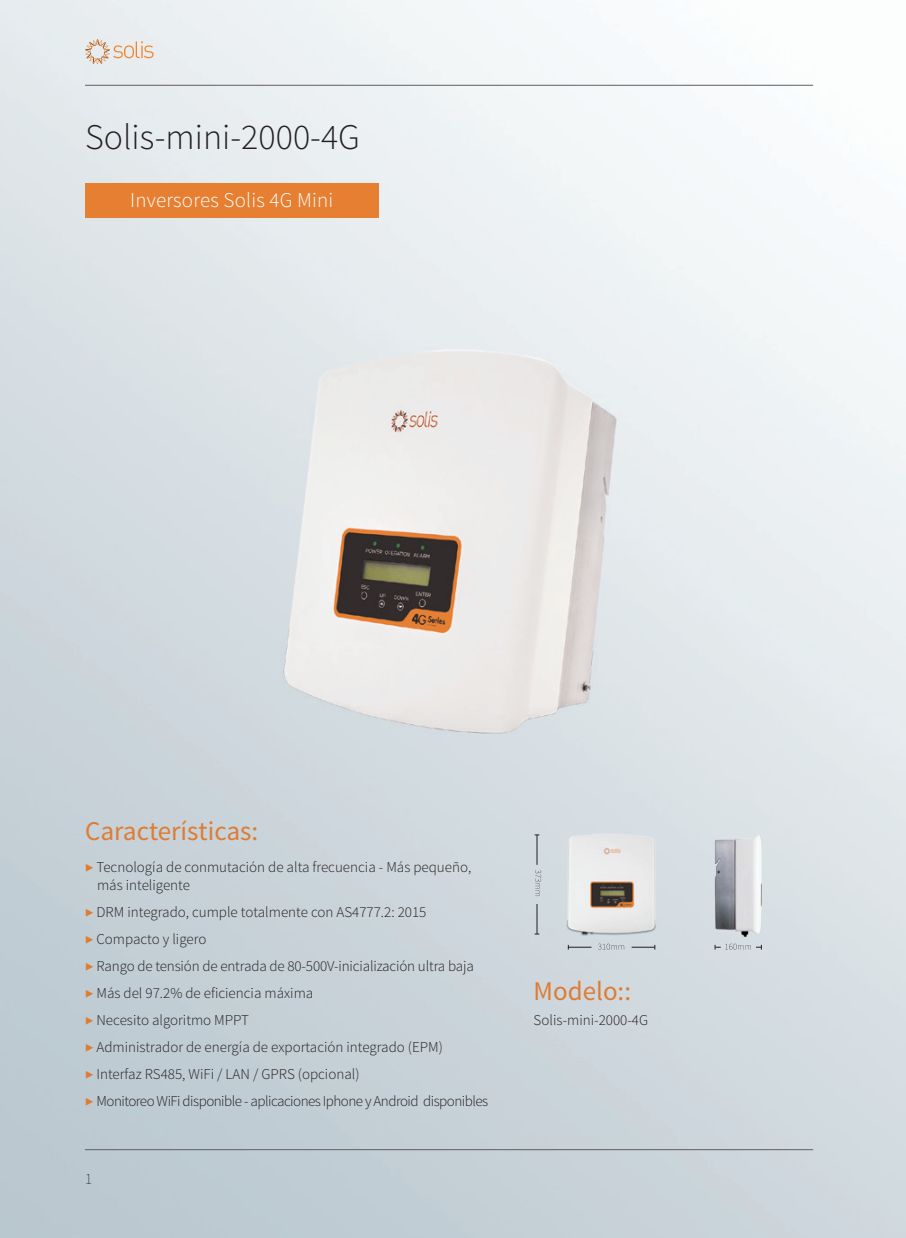
<style>
.page{position:relative;width:906px;height:1238px;background:#fff}
.page>*{position:absolute;margin:0;border:0;box-sizing:border-box;transform-origin:0 0}
.t1{font:300 36px "Source Sans Pro";color:#231f20}
.t2{font:27px "Source Sans Pro";color:#de7c33}
.t3{font:300 21px "Source Sans Pro";letter-spacing:.01em;color:#fff}
.t4{font:300 15px/27px "Source Sans Pro";color:#231f20}
.t5{font:200 13.5px "Source Han Sans SC";color:#231f20}
.s1{color:#de7c33}
</style>
<div class="page">
<img style="left:0;top:0;width:906px;height:1237px">
<svg style="left:85px;top:39px;width:68px;height:25px;background:#e5d7cb"></svg>
<hr style="left:85px;top:85px;width:728px;height:1px;background:#5f5f62">
<hr style="left:85px;top:1149px;width:728px;height:1px;background:#5f5f62">
<div style="left:85px;top:183px;width:293px;height:34px;background:#e77f32"></div>
<svg style="left:568px;top:944px;width:23px;height:5px"></svg>
<svg style="left:534px;top:904px;width:5px;height:30px"></svg>
<svg style="left:631px;top:944px;width:24px;height:5px"></svg>
<img style="left:714px;top:833px;width:47px;height:104px">
<svg style="left:534px;top:834px;width:7px;height:62px"></svg>
<svg style="left:598px;top:943px;width:26px;height:6px"></svg>
<svg style="left:715px;top:943px;width:47px;height:6px"></svg>
<img style="left:562px;top:823px;width:98px;height:114px">
<h1 class="t1" style="left:85px;top:115px;width:276px">Solis-mini-2000-4G</h1>
<h3 class="t3" style="left:130px;top:187px;width:204px">Inversores Solis 4G Mini</h3>
<h2 class="t2" style="left:85px;top:813px;width:175px">Características:</h2>
<p class="t4" style="left:97px;top:858px;width:376px;line-height:18px;text-indent:-12px"><span class="s1">▶</span> Tecnología de conmutación de alta frecuencia - Más pequeño, más inteligente</p>
<p class="t4" style="left:85px;top:898px;width:404px"><span class="s1">▶</span> DRM integrado, cumple totalmente con AS4777.2: 2015<br><span class="s1">▶</span> Compacto y ligero<br><span class="s1">▶</span> Rango de tensión de entrada de 80-500V-inicialización ultra baja<br><span class="s1">▶</span> Más del 97.2% de eficiencia máxima<br><span class="s1">▶</span> Necesito algoritmo MPPT<br><span class="s1">▶</span> Administrador de energía de exportación integrado (EPM)<br><span class="s1">▶</span> Interfaz RS485, WiFi / LAN / GPRS (opcional)<br><span class="s1">▶</span> Monitoreo WiFi disponible - aplicaciones Iphone y Android disponibles</p>
<p class="t5" style="left:85px;top:1171px;width:9px">1</p>
<h2 class="t2" style="left:533px;top:974px;width:99px">Modelo::</h2>
<p class="t4" style="left:533px;top:1006px;width:116px">Solis-mini-2000-4G</p>
</div>
